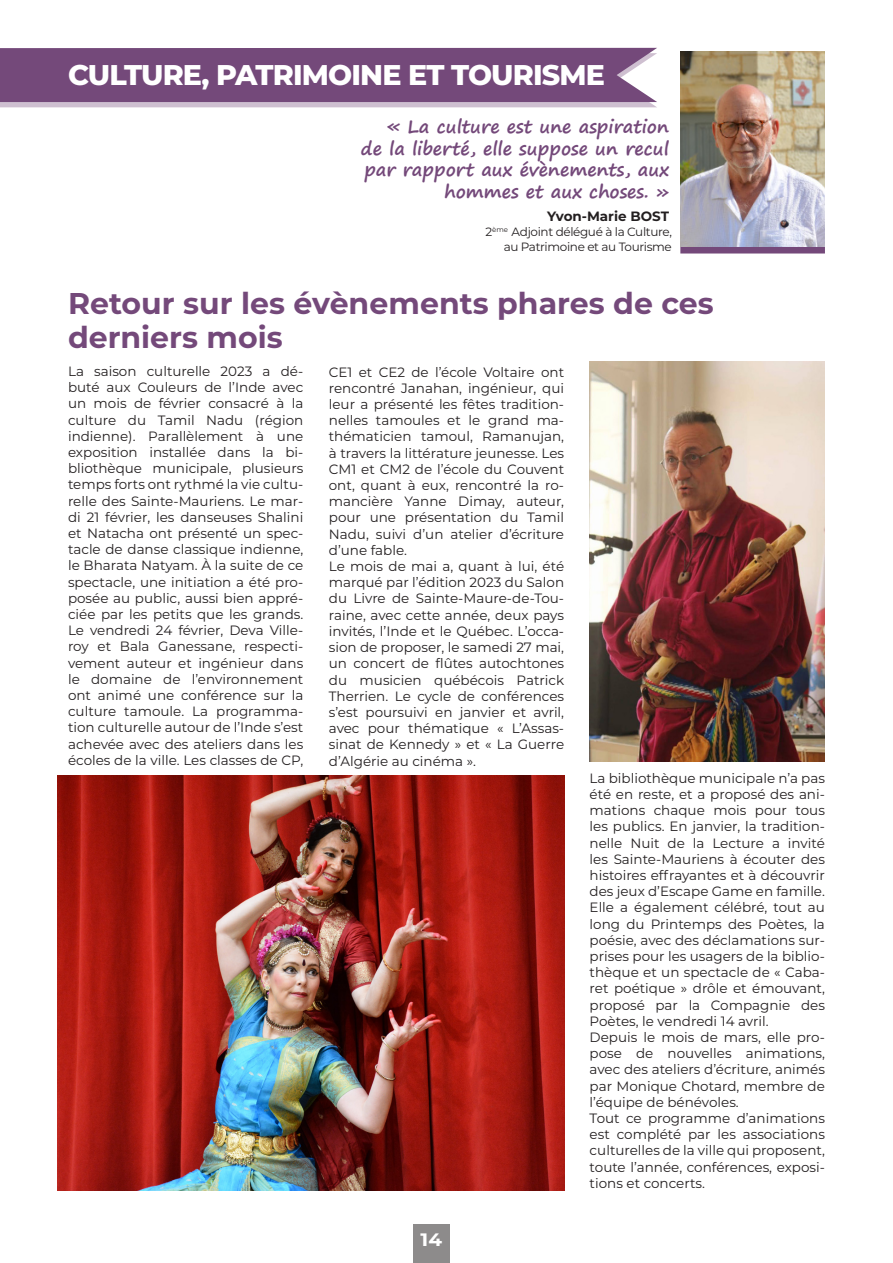
<style>
.page{position:relative;width:893px;height:1263px;background:#fff}
.page>*{position:absolute;margin:0;border:0;box-sizing:border-box;transform-origin:0 0}
.t1{font:700 30px/34.5px "Montserrat";color:#74497a}
.t2{font:800 28.5px "Montserrat";letter-spacing:-.03em;color:#fff}
.t3{font:700 18px/21.6px "Segoe Print";color:#74497a;text-align:right}
.t4{font:700 18px "Montserrat";color:#fff;scale:1.1 1}
.t5{font:13.5px/16.2px "Montserrat";color:#231f20;text-align:justify}
.t6{font:700 13.5px "Montserrat";color:#231f20}
.t7{font:12px "Montserrat";letter-spacing:-.03em;color:#231f20}
</style>
<div class="page">
<div style="left:414px;top:1224px;width:36px;height:39px;background:#8d8b8b"></div>
<div style="left:680px;top:244px;width:145px;height:9px;background:#74497a"></div>
<svg style="left:0;top:48px;width:657px;height:59px;background:#7e5684"></svg>
<img style="left:680px;top:51px;width:145px;height:196px">
<img style="left:57px;top:775px;width:507px;height:416px">
<img style="left:590px;top:361px;width:235px;height:400px">
<p class="t2" style="left:68px;top:54px;width:538px">CULTURE, PATRIMOINE ET TOURISME</p>
<p class="t3" style="left:361px;top:115px;width:310px">« La culture est une aspiration<br>de la liberté, elle suppose un recul par rapport aux évènements, aux hommes et aux choses. »</p>
<p class="t7" style="left:486px;top:223px;width:188px">2<sup>ème</sup> Adjoint délégué à la Culture,</p>
<p class="t7" style="left:504px;top:238px;width:170px">au Patrimoine et au Tourisme</p>
<p class="t6" style="left:547px;top:206px;width:123px">Yvon-Marie BOST</p>
<p class="t1" style="left:68px;top:285px;width:647px">Retour sur les évènements phares de ces derniers mois</p>
<p class="t5" style="left:68px;top:363px;width:237px">La saison culturelle 2023 a dé&shy;buté aux Couleurs de l’Inde avec un mois de février consacré à la culture du Tamil Nadu (région indienne). Parallèlement à une exposition installée dans la bi&shy;bliothèque municipale, plusieurs temps forts ont rythmé la vie cultu&shy;relle des Sainte-Mauriens. Le mar&shy;di 21 février, les danseuses Shalini et Natacha ont présenté un spec&shy;tacle de danse classique indienne, le Bharata Natyam. À la suite de ce spectacle, une initiation a été pro&shy;posée au public, aussi bien appré&shy;ciée par les petits que les grands.<br>Le vendredi 24 février, Deva Ville&shy;roy et Bala Ganessane, respecti&shy;vement auteur et ingénieur dans le domaine de l’environnement ont animé une conférence sur la culture tamoule. La programma&shy;tion culturelle autour de l’Inde s’est achevée avec des ateliers dans les écoles de la ville. Les classes de CP,</p>
<p class="t5" style="left:329px;top:363px;width:237px">CE1 et CE2 de l’école Voltaire ont rencontré Janahan, ingénieur, qui leur a présenté les fêtes tradition&shy;nelles tamoules et le grand ma&shy;thématicien tamoul, Ramanujan, à travers la littérature jeunesse. Les CM1 et CM2 de l’école du Couvent ont, quant à eux, rencontré la ro&shy;mancière Yanne Dimay, auteur, pour une présentation du Tamil Nadu, suivi d’un atelier d’écriture d’une fable.</p>
<p class="t5" style="left:329px;top:558px;width:237px">Le mois de mai a, quant à lui, été marqué par l’édition 2023 du Salon du Livre de Sainte-Maure-de-Tou&shy;raine, avec cette année, deux pays invités, l’Inde et le Québec. L’occa&shy;sion de proposer, le samedi 27 mai, un concert de flûtes autochtones du musicien québécois Patrick Therrien. Le cycle de conférences s’est poursuivi en janvier et avril, avec pour thématique « L’Assas&shy;sinat de Kennedy » et « La Guerre d’Algérie au cinéma ».</p>
<h3 class="t4" style="left:421px;top:1226px;width:21px">14</h3>
<p class="t5" style="left:590px;top:769px;width:237px">La bibliothèque municipale n’a pas été en reste, et a proposé des ani&shy;mations chaque mois pour tous les publics. En janvier, la tradition&shy;nelle Nuit de la Lecture a invité les Sainte-Mauriens à écouter des histoires effrayantes et à découvrir des jeux d’Escape Game en famille.<br>Elle a également célébré, tout au long du Printemps des Poètes, la poésie, avec des déclamations sur&shy;prises pour les usagers de la biblio&shy;thèque et un spectacle de « Caba&shy;ret poétique » drôle et émouvant, proposé par la Compagnie des Poètes, le vendredi 14 avril.</p>
<p class="t5" style="left:590px;top:1029px;width:237px">Depuis le mois de mars, elle pro&shy;pose de nouvelles animations, avec des ateliers d’écriture, animés par Monique Chotard, membre de l’équipe de bénévoles.</p>
<p class="t5" style="left:590px;top:1110px;width:237px">Tout ce programme d’animations est complété par les associations culturelles de la ville qui proposent, toute l’année, conférences, exposi&shy;tions et concerts.</p>
</div>
